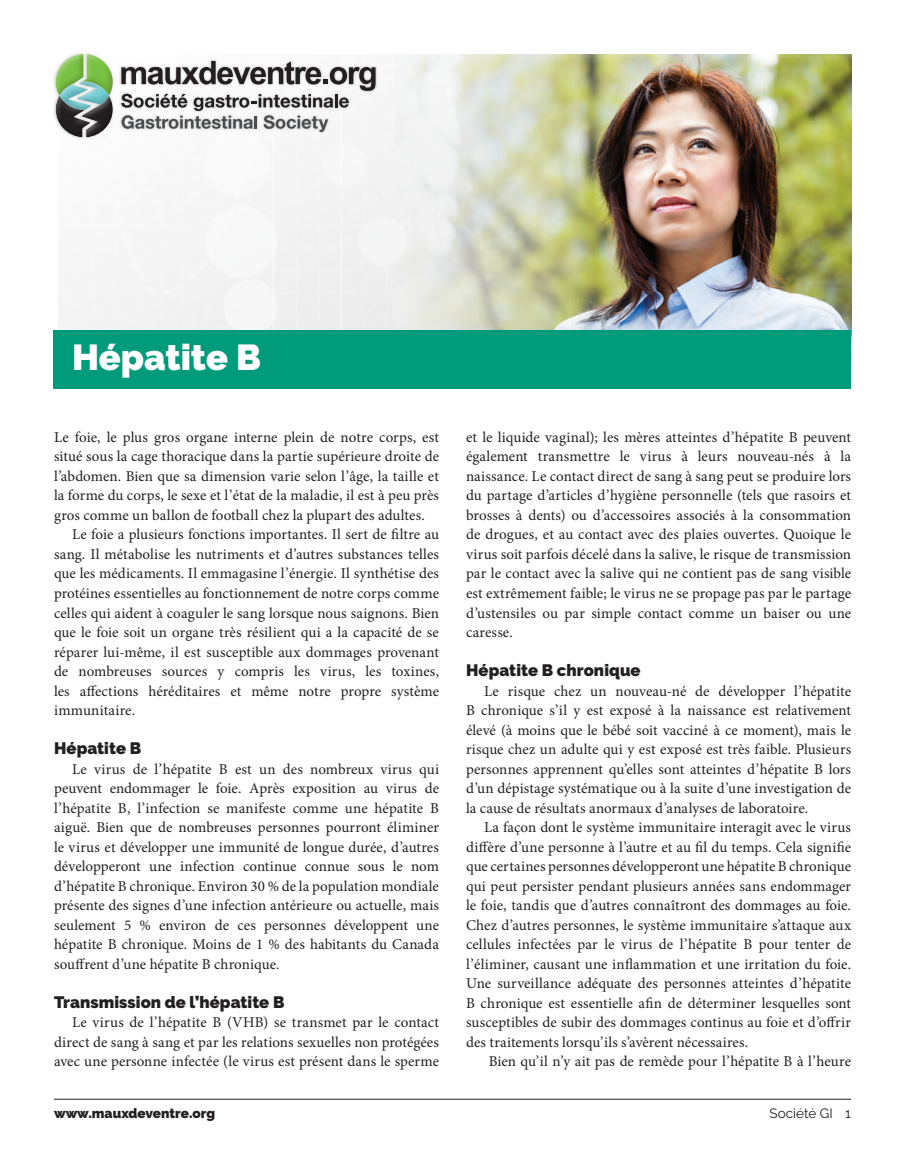
<style>
.page{position:relative;width:905px;height:1175px;background:#fff}
.page>*{position:absolute;margin:0;border:0;box-sizing:border-box;transform-origin:0 0}
.t1{font:900 36px "Raleway";color:#fff}
.t2{font:900 16.5px "Raleway";letter-spacing:.005em;color:#231f20}
.Body{font:15px/19.5px "Minion Pro";color:#231f20;text-align:justify}
.t3{font:900 13.5px "Raleway";color:#231f20}
.t4{font:13.5px "Raleway";color:#231f20}
</style>
<div class="page">
<hr style="left:54px;top:1098px;width:797px;height:1px;background:#231f20">
<img style="left:396px;top:54px;width:455px;height:276px">
<div style="left:54px;top:330px;width:797px;height:59px;background:#009b7a"></div>
<div style="left:53px;top:51px;width:325px;height:90px;background:#fafafa"></div>
<svg style="left:121px;top:61px;width:254px;height:71px"></svg>
<div style="left:54px;top:96px;width:37px;height:32px;background:#efefef"></div>
<div style="left:54px;top:104px;width:37px;height:34px;background:#231f20;opacity:.2"></div>
<div style="left:54px;top:54px;width:30px;height:43px;background:#231f20;opacity:.2"></div>
<svg style="left:56px;top:54px;width:57px;height:83px"></svg>
<div style="left:75px;top:81px;width:35px;height:28px;background:#231f20;opacity:.2"></div>
<p class="t1" style="left:72px;top:336px;width:190px">Hépatite B</p>
<p class="Body" style="left:54px;top:427px;width:386px">Le foie, le plus gros organe interne plein de notre corps, est situé sous la cage thoracique dans la partie supérieure droite de l’abdomen. Bien que sa dimension varie selon l’âge, la taille et la forme du corps, le sexe et l’état de la maladie, il est à peu près gros comme un ballon de football chez la plupart des adultes.</p>
<p class="Body" style="left:54px;top:525px;width:386px;text-indent:18px">Le foie a plusieurs fonctions importantes. Il sert de filtre au sang. Il métabolise les nutriments et d’autres substances telles que les médicaments. Il emmagasine l’énergie. Il synthétise des protéines essentielles au fonctionnement de notre corps comme celles qui aident à coaguler le sang lorsque nous saignons. Bien que le foie soit un organe très résilient qui a la capacité de se réparer lui-même, il est susceptible aux dommages provenant de nombreuses sources y compris les virus, les toxines, les affections héréditaires et même notre propre système immunitaire.</p>
<p class="t2" style="left:54px;top:738px;width:89px">Hépatite B</p>
<p class="Body" style="left:54px;top:759px;width:386px;text-indent:18px">Le virus de l’hépatite B est un des nombreux virus qui peuvent endommager le foie. Après exposition au virus de l’hépatite B, l’infection se manifeste comme une hépatite B aiguë. Bien que de nombreuses personnes pourront éliminer le virus et développer une immunité de longue durée, d’autres développeront une infection continue connue sous le nom d’hépatite B chronique. Environ 30 % de la population mondiale présente des signes d’une infection antérieure ou actuelle, mais seulement 5 % environ de ces personnes développent une hépatite B chronique. Moins de 1 % des habitants du Canada souffrent d’une hépatite B chronique.</p>
<p class="t2" style="left:54px;top:992px;width:232px">Transmission de l’hépatite B</p>
<p class="Body" style="left:54px;top:1012px;width:386px;text-indent:18px">Le virus de l’hépatite B (VHB) se transmet par le contact direct de sang à sang et par les relations sexuelles non protégées avec une personne infectée (le virus est présent dans le sperme</p>
<p class="Body" style="left:466px;top:427px;width:386px">et le liquide vaginal); les mères atteintes d’hépatite B peuvent également transmettre le virus à leurs nouveau-nés à la naissance. Le contact direct de sang à sang peut se produire lors du partage d’articles d’hygiène personnelle (tels que rasoirs et brosses à dents) ou d’accessoires associés à la consommation de drogues, et au contact avec des plaies ouvertes. Quoique le virus soit parfois décelé dans la salive, le risque de transmission par le contact avec la salive qui ne contient pas de sang visible est extrêmement faible; le virus ne se propage pas par le partage d’ustensiles ou par simple contact comme un baiser ou une caresse.</p>
<p class="t2" style="left:466px;top:660px;width:176px">Hépatite B chronique</p>
<p class="Body" style="left:466px;top:681px;width:386px;text-indent:18px">Le risque chez un nouveau-né de développer l’hépatite B chronique s’il y est exposé à la naissance est relativement élevé (à moins que le bébé soit vacciné à ce moment), mais le risque chez un adulte qui y est exposé est très faible. Plusieurs personnes apprennent qu’elles sont atteintes d’hépatite B lors d’un dépistage systématique ou à la suite d’une investigation de la cause de résultats anormaux d’analyses de laboratoire.</p>
<p class="Body" style="left:466px;top:817px;width:386px;text-indent:18px">La façon dont le système immunitaire interagit avec le virus diffère d’une personne à l’autre et au fil du temps. Cela signifie que certaines personnes développeront une hépatite B chronique qui peut persister pendant plusieurs années sans endommager le foie, tandis que d’autres connaîtront des dommages au foie.<br>Chez d’autres personnes, le système immunitaire s’attaque aux cellules infectées par le virus de l’hépatite B pour tenter de l’éliminer, causant une inflammation et une irritation du foie.<br>Une surveillance adéquate des personnes atteintes d’hépatite B chronique est essentielle afin de déterminer lesquelles sont susceptibles de subir des dommages continus au foie et d’offrir des traitements lorsqu’ils s’avèrent nécessaires.</p>
<p class="Body" style="left:488px;top:1051px;width:364px">Bien qu’il n’y ait pas de remède pour l’hépatite B à l’heure</p>
<p class="t3" style="left:54px;top:1105px;width:163px">www.mauxdeventre.org</p>
<p class="t4" style="left:769px;top:1105px;width:83px">Société GI 1</p>
</div>
